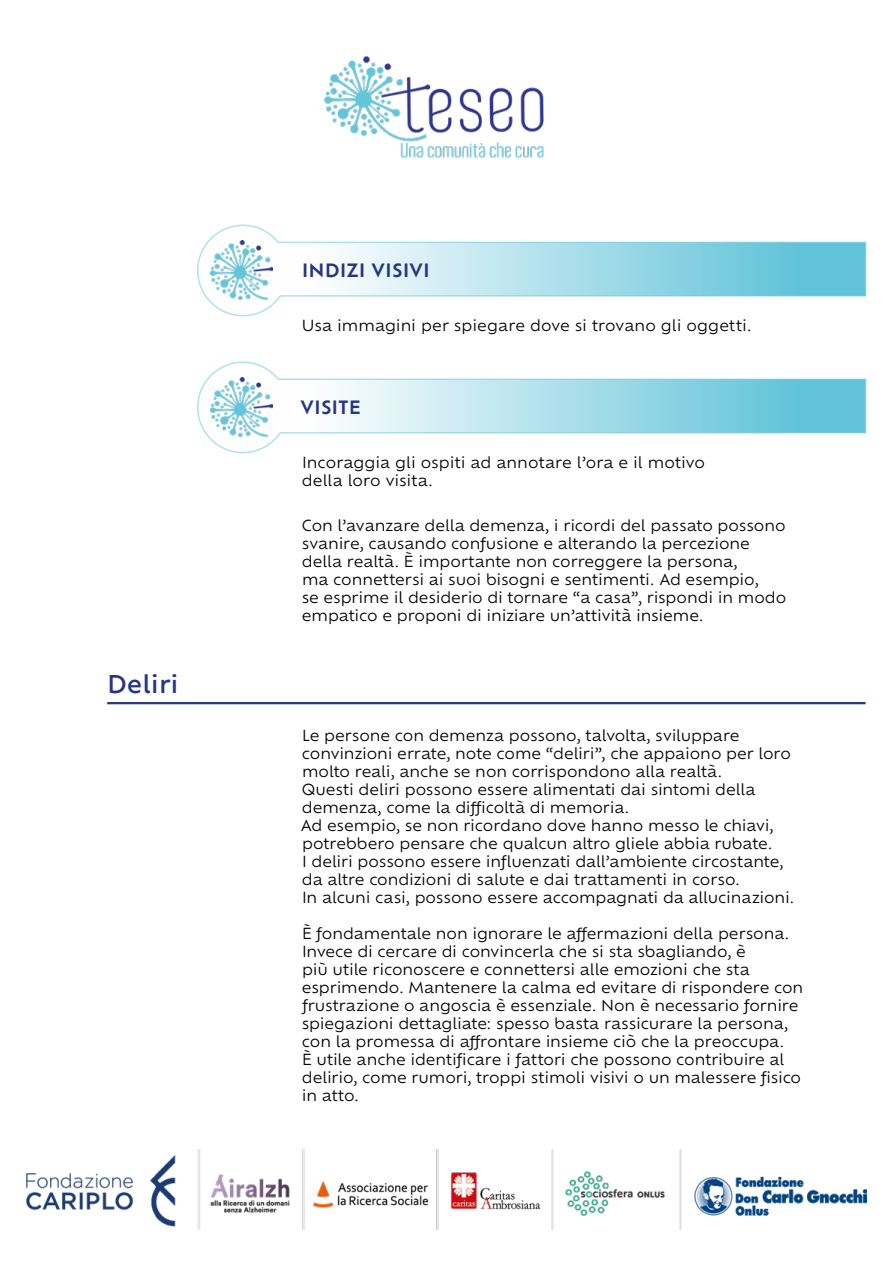
<style>
.page{position:relative;width:893px;height:1263px;background:#fff}
.page>*{position:absolute;margin:0;border:0;box-sizing:border-box;transform-origin:0 0}
.t1{font:500 24px "Ofelia Text";color:#283587}
.t2{font:600 18px "Ofelia Text";color:#283587}
.t3{font:15px/18px "Ofelia Text";letter-spacing:-.005em;color:#000}
</style>
<div class="page">
<hr style="left:107px;top:702px;width:758px;height:2px;background:#283587">
<svg style="left:197px;top:361px;width:670px;height:93px"></svg>
<img style="left:324px;top:56px;width:220px;height:102px">
<img style="left:26px;top:1149px;width:841px;height:80px">
<svg style="left:197px;top:224px;width:670px;height:93px"></svg>
<img style="left:211px;top:240px;width:61px;height:59px">
<img style="left:211px;top:377px;width:61px;height:59px">
<h1 class="t1" style="left:107px;top:666px;width:73px">Deliri</h1>
<p class="t2" style="left:302px;top:257px;width:130px">INDIZI VISIVI</p>
<p class="t3" style="left:302px;top:315px;width:451px">Usa immagini per spiegare dove si trovano gli oggetti.</p>
<p class="t2" style="left:300px;top:394px;width:62px">VISITE</p>
<p class="t3" style="left:302px;top:452px;width:405px">Incoraggia gli ospiti ad annotare l’ora e il motivo della loro visita.</p>
<p class="t3" style="left:302px;top:516px;width:486px">Con l’avanzare della demenza, i ricordi del passato possono svanire, causando confusione e alterando la percezione della realtà. È importante non correggere la persona,<br>ma connettersi ai suoi bisogni e sentimenti. Ad esempio,<br>se esprime il desiderio di tornare “a casa”, rispondi in modo empatico e proponi di iniziare un’attività insieme.</p>
<p class="t3" style="left:301px;top:725px;width:495px">Le persone con demenza possono, talvolta, sviluppare convinzioni errate, note come “deliri”, che appaiono per loro molto reali, anche se non corrispondono alla realtà.<br>Questi deliri possono essere alimentati dai sintomi della demenza, come la difficoltà di memoria.<br>Ad esempio, se non ricordano dove hanno messo le chiavi, potrebbero pensare che qualcun altro gliele abbia rubate.<br>I deliri possono essere influenzati dall’ambiente circostante, da altre condizioni di salute e dai trattamenti in corso.<br>In alcuni casi, possono essere accompagnati da allucinazioni.</p>
<p class="t3" style="left:302px;top:923px;width:503px">È fondamentale non ignorare le affermazioni della persona.<br>Invece di cercare di convincerla che si sta sbagliando, è<br>più utile riconoscere e connettersi alle emozioni che sta esprimendo. Mantenere la calma ed evitare di rispondere con frustrazione o angoscia è essenziale. Non è necessario fornire spiegazioni dettagliate: spesso basta rassicurare la persona, con la promessa di affrontare insieme ciò che la preoccupa.<br>È utile anche identificare i fattori che possono contribuire al delirio, come rumori, troppi stimoli visivi o un malessere fisico in atto.</p>
</div>
